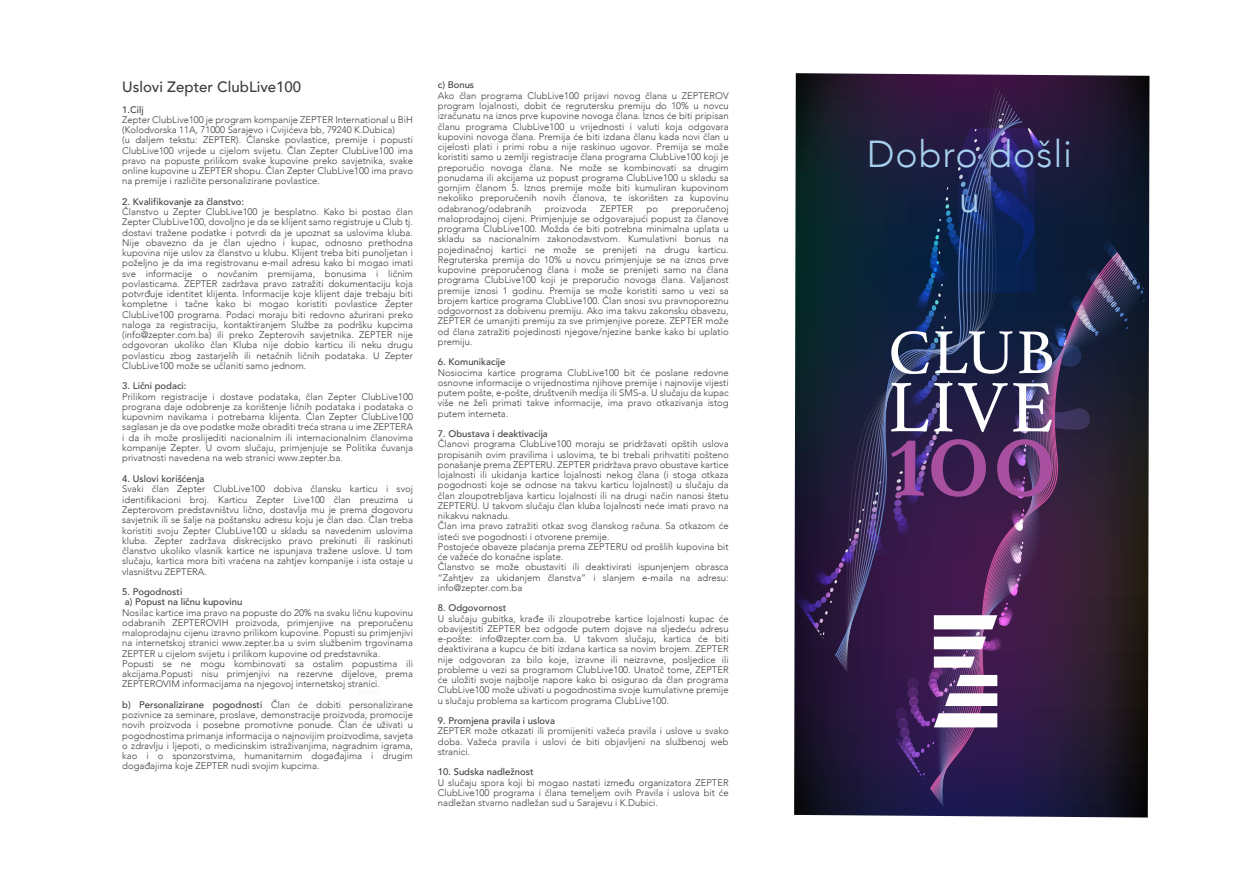
<style>
.page{position:relative;width:1241px;height:886px;background:#fff}
.page>*{position:absolute;margin:0;border:0;box-sizing:border-box;transform-origin:0 0}
.t1{font:300 37.5px/45px "Avenir";letter-spacing:.025em;color:#a6cfed;text-align:center}
.t2{font:500 15px "Avenir";color:#3e3e3f}
.t3{font:300 9.5px/10.2px "Avenir";color:#3e3e3f;text-align:justify}
.t4{font:500 9.5px/10.2px "Avenir";color:#3e3e3f}
.s1{font-weight:500}
</style>
<div class="page">
<svg style="left:794px;top:73px;width:355px;height:744px;background:#221c35"></svg>
<svg style="left:1022px;top:128px;width:28px;height:16px"></svg>
<svg style="left:794px;top:144px;width:256px;height:463px;background:#1a263c"></svg>
<svg style="left:794px;top:584px;width:29px;height:55px;background:#291a43"></svg>
<svg style="left:844px;top:84px;width:155px;height:594px;background:#252447"></svg>
<svg style="left:934px;top:775px;width:209px;height:34px;background:#1d183e"></svg>
<svg style="left:923px;top:294px;width:215px;height:476px;background:#231c2d"></svg>
<svg style="left:1113px;top:232px;width:33px;height:62px;background:#262c46"></svg>
<svg style="left:889px;top:232px;width:224px;height:515px;background:#33234a"></svg>
<svg style="left:889px;top:727px;width:34px;height:52px;background:#361e5b"></svg>
<svg style="left:956px;top:675px;width:41px;height:11px"></svg>
<svg style="left:933px;top:713px;width:64px;height:14px"></svg>
<svg style="left:933px;top:656px;width:41px;height:12px"></svg>
<svg style="left:933px;top:615px;width:64px;height:14px"></svg>
<svg style="left:944px;top:693px;width:53px;height:13px"></svg>
<svg style="left:933px;top:637px;width:52px;height:12px"></svg>
<svg style="left:891px;top:331px;width:37px;height:43px"></svg>
<svg style="left:891px;top:383px;width:37px;height:48px"></svg>
<svg style="left:934px;top:328px;width:155px;height:104px"></svg>
<svg style="left:931px;top:439px;width:54px;height:58px;background:#63316d"></svg>
<svg style="left:996px;top:439px;width:55px;height:58px;background:#753e7c"></svg>
<svg style="left:890px;top:441px;width:33px;height:55px;background:#643775"></svg>
<h2 class="t2" style="left:122px;top:74px;width:180px">Uslovi Zepter ClubLive100</h2>
<p class="t4" style="left:122px;top:104px;width:23px">1.Cilj</p>
<p class="t3" style="left:122px;top:114px;width:292px;text-align:left">Zepter ClubLive100 je program kompanije ZEPTER International u BiH (Kolodvorska 11A, 71000 Sarajevo i Cvijićeva bb, 79240 K.Dubica)<br>(u daljem tekstu: ZEPTER). Članske povlastice, premije i popusti ClubLive100 vrijede u cijelom svijetu. Član Zepter ClubLive100 ima pravo na popuste prilikom svake kupovine preko savjetnika, svake online kupovine u ZEPTER shopu. Član Zepter ClubLive100 ima pravo na premije i različite personalizirane povlastice.</p>
<p class="t4" style="left:122px;top:196px;width:123px">2. Kvalifikovanje za članstvo:</p>
<p class="t3" style="left:122px;top:207px;width:292px">Članstvo u Zepter ClubLive100 je besplatno. Kako bi postao član Zepter ClubLive100, dovoljno je da se klijent samo registruje u Club tj. dostavi tražene podatke i potvrdi da je upoznat sa uslovima kluba.<br>Nije obavezno da je član ujedno i kupac, odnosno prethodna kupovina nije uslov za članstvo u klubu. Klijent treba biti punoljetan i poželjno je da ima registrovanu e-mail adresu kako bi mogao imati sve informacije o novčanim premijama, bonusima i ličnim povlasticama. ZEPTER zadržava pravo zatražiti dokumentaciju koja potvrđuje identitet klijenta. Informacije koje klijent daje trebaju biti kompletne i tačne kako bi mogao koristiti povlastice Zepter ClubLive100 programa. Podaci moraju biti redovno ažurirani preko naloga za registraciju, kontaktiranjem Službe za podršku kupcima (info@zepter.com.ba) ili preko Zepterovih savjetnika. ZEPTER nije odgovoran ukoliko član Kluba nije dobio karticu ili neku drugu povlasticu zbog zastarjelih ili netačnih ličnih podataka. U Zepter ClubLive100 može se učlaniti samo jednom.</p>
<p class="t4" style="left:122px;top:380px;width:66px">3. Lični podaci:</p>
<p class="t3" style="left:122px;top:391px;width:292px">Prilikom registracije i dostave podataka, član Zepter ClubLive100 prograna daje odobrenje za korištenje ličnih podataka i podataka o kupovnim navikama i potrebama klijenta. Član Zepter ClubLive100 saglasan je da ove podatke može obraditi treća strana u ime ZEPTERA i da ih može proslijediti nacionalnim ili internacionalnim članovima kompanije Zepter. U ovom slučaju, primjenjuje se Politika čuvanja privatnosti navedena na web stranici www.zepter.ba.</p>
<p class="t4" style="left:122px;top:473px;width:84px">4. Uslovi korišćenja</p>
<p class="t3" style="left:122px;top:484px;width:292px">Svaki član Zepter ClubLive100 dobiva člansku karticu i svoj</p>
<p class="t3" style="left:122px;top:494px;width:292px">identifikacioni broj. Karticu Zepter Live100 član preuzima u Zepterovom predstavništvu lično, dostavlja mu je prema dogovoru savjetnik ili se šalje na poštansku adresu koju je član dao. Član treba koristiti svoju Zepter ClubLive100 u skladu sa navedenim uslovima kluba. Zepter zadržava diskrecijsko pravo prekinuti ili raskinuti članstvo ukoliko vlasnik kartice ne ispunjava tražene uslove. U tom slučaju, kartica mora biti vraćena na zahtjev kompanije i ista ostaje u vlasništvu ZEPTERA.</p>
<p class="t4" style="left:122px;top:586px;width:122px">5. Pogodnosti<br>a) Popust na ličnu kupovinu</p>
<p class="t3" style="left:122px;top:607px;width:292px;text-align:left">Nosilac kartice ima pravo na popuste do 20% na svaku ličnu kupovinu odabranih ZEPTEROVIH proizvoda, primjenjive na preporučenu maloprodajnu cijenu izravno prilikom kupovine. Popusti su primjenjivi na internetskoj stranici www.zepter.ba u svim službenim trgovinama ZEPTER u cijelom svijetu i prilikom kupovine od predstavnika.<br>Popusti se ne mogu kombinovati sa ostalim popustima ili akcijama.Popusti nisu primjenjivi na rezervne dijelove, prema ZEPTEROVIM informacijama na njegovoj internetskoj stranici.</p>
<p class="t3" style="left:122px;top:699px;width:292px"><span class="s1">b) Personalizirane pogodnosti</span> Član će dobiti personalizirane pozivnice za seminare, proslave, demonstracije proizvoda, promocije novih proizvoda i posebne promotivne ponude. Član će uživati u pogodnostima primanja informacija o najnovijim proizvodima, savjeta o zdravlju i ljepoti, o medicinskim istraživanjima, nagradnim igrama, kao i o sponzorstvima, humanitarnim događajima i drugim događajima koje ZEPTER nudi svojim kupcima.</p>
<p class="t4" style="left:438px;top:80px;width:38px">c) Bonus</p>
<p class="t3" style="left:438px;top:90px;width:292px">Ako član programa ClubLive100 prijavi novog člana u ZEPTEROV program lojalnosti, dobit će regrutersku premiju do 10% u novcu izračunatu na iznos prve kupovine novoga člana. Iznos će biti pripisan članu programa ClubLive100 u vrijednosti i valuti koja odgovara kupovini novoga člana. Premija će biti izdana članu kada novi član u cijelosti plati i primi robu a nije raskinuo ugovor. Premija se može koristiti samo u zemlji registracije člana programa ClubLive100 koji je preporučio novoga člana. Ne može se kombinovati sa drugim ponudama ili akcijama uz popust programa ClubLive100 u skladu sa gornjim članom 5. Iznos premije može biti kumuliran kupovinom nekoliko preporučenih novih članova, te iskorišten za kupovinu odabranog/odabranih</p>
<p class="t3" style="left:545px;top:203px;width:43px">proizvoda</p>
<p class="t3" style="left:600px;top:203px;width:35px">ZEPTER</p>
<p class="t3" style="left:646px;top:203px;width:13px">po</p>
<p class="t3" style="left:438px;top:203px;width:292px;text-indent:233px">preporučenoj maloprodajnoj cijeni. Primjenjuje se odgovarajući popust za članove programa ClubLive100. Možda će biti potrebna minimalna uplata u skladu sa nacionalnim zakonodavstvom. Kumulativni bonus na pojedinačnoj kartici ne može se prenijeti na drugu karticu.<br>Regruterska premija do 10% u novcu primjenjuje se na iznos prve kupovine preporučenog člana i može se prenijeti samo na člana programa ClubLive100 koji je preporučio novoga člana. Valjanost premije iznosi 1 godinu. Premija se može koristiti samo u vezi sa brojem kartice programa ClubLive100. Član snosi svu pravnoporeznu odgovornost za dobivenu premiju. Ako ima takvu zakonsku obavezu, ZEPTER će umanjiti premiju za sve primjenjive poreze. ZEPTER može od člana zatražiti pojedinosti njegove/njezine banke kako bi uplatio premiju.</p>
<p class="t4" style="left:438px;top:356px;width:69px">6. Komunikacije</p>
<p class="t3" style="left:438px;top:367px;width:292px">Nosiocima kartice programa ClubLive100 bit će poslane redovne osnovne informacije o vrijednostima njihove premije i najnovije vijesti putem pošte, e-pošte, društvenih medija ili SMS-a. U slučaju da kupac više ne želi primati takve informacije, ima pravo otkazivanja istog putem interneta.</p>
<p class="t4" style="left:438px;top:428px;width:111px">7. Obustava i deaktivacija</p>
<p class="t3" style="left:438px;top:439px;width:292px;text-align:left">Članovi programa ClubLive100 moraju se pridržavati opštih uslova propisanih ovim pravilima i uslovima, te bi trebali prihvatiti pošteno ponašanje prema ZEPTERU. ZEPTER pridržava pravo obustave kartice lojalnosti ili ukidanja kartice lojalnosti nekog člana (i stoga otkaza pogodnosti koje se odnose na takvu karticu lojalnosti) u slučaju da član zloupotrebljava karticu lojalnosti ili na drugi način nanosi štetu ZEPTERU. U takvom slučaju član kluba lojalnosti neće imati pravo na nikakvu naknadu.<br>Član ima pravo zatražiti otkaz svog članskog računa. Sa otkazom će isteći sve pogodnosti i otvorene premije.<br>Postojeće obaveze plaćanja prema ZEPTERU od prošlih kupovina bit će važeće do konačne isplate.<br>Članstvo se može obustaviti ili deaktivirati ispunjenjem obrasca “Zahtjev za ukidanjem članstva” i slanjem e-maila na adresu: info@zepter.com.ba</p>
<p class="t4" style="left:438px;top:602px;width:70px">8. Odgovornost</p>
<p class="t3" style="left:438px;top:613px;width:292px">U slučaju gubitka, krađe ili zloupotrebe kartice lojalnosti kupac će obavijestiti ZEPTER bez odgode putem dojave na sljedeću adresu e-pošte: info@zepter.com.ba. U takvom slučaju, kartica će biti deaktivirana a kupcu će biti izdana kartica sa novim brojem. ZEPTER nije odgovoran za bilo koje, izravne ili neizravne, posljedice ili probleme u vezi sa programom ClubLive100. Unatoč tome, ZEPTER će uložiti svoje najbolje napore kako bi osigurao da član programa ClubLive100 može uživati u pogodnostima svoje kumulativne premije u slučaju problema sa karticom programa ClubLive100.</p>
<p class="t4" style="left:438px;top:715px;width:119px">9. Promjena pravila i uslova</p>
<p class="t3" style="left:438px;top:726px;width:292px">ZEPTER može otkazati ili promijeniti važeća pravila i uslove u svako doba. Važeća pravila i uslovi će biti objavljeni na službenoj web stranici.</p>
<p class="t4" style="left:438px;top:766px;width:97px">10. Sudska nadležnost</p>
<p class="t3" style="left:438px;top:777px;width:292px">U slučaju spora koji bi mogao nastati između organizatora ZEPTER ClubLive100 programa i člana temeljem ovih Pravila i uslova bit će nadležan stvarno nadležan sud u Sarajevu i K.Dubici.</p>
<h1 class="t1" style="left:866px;top:132px;width:207px">Dobro došli u</h1>
</div>
